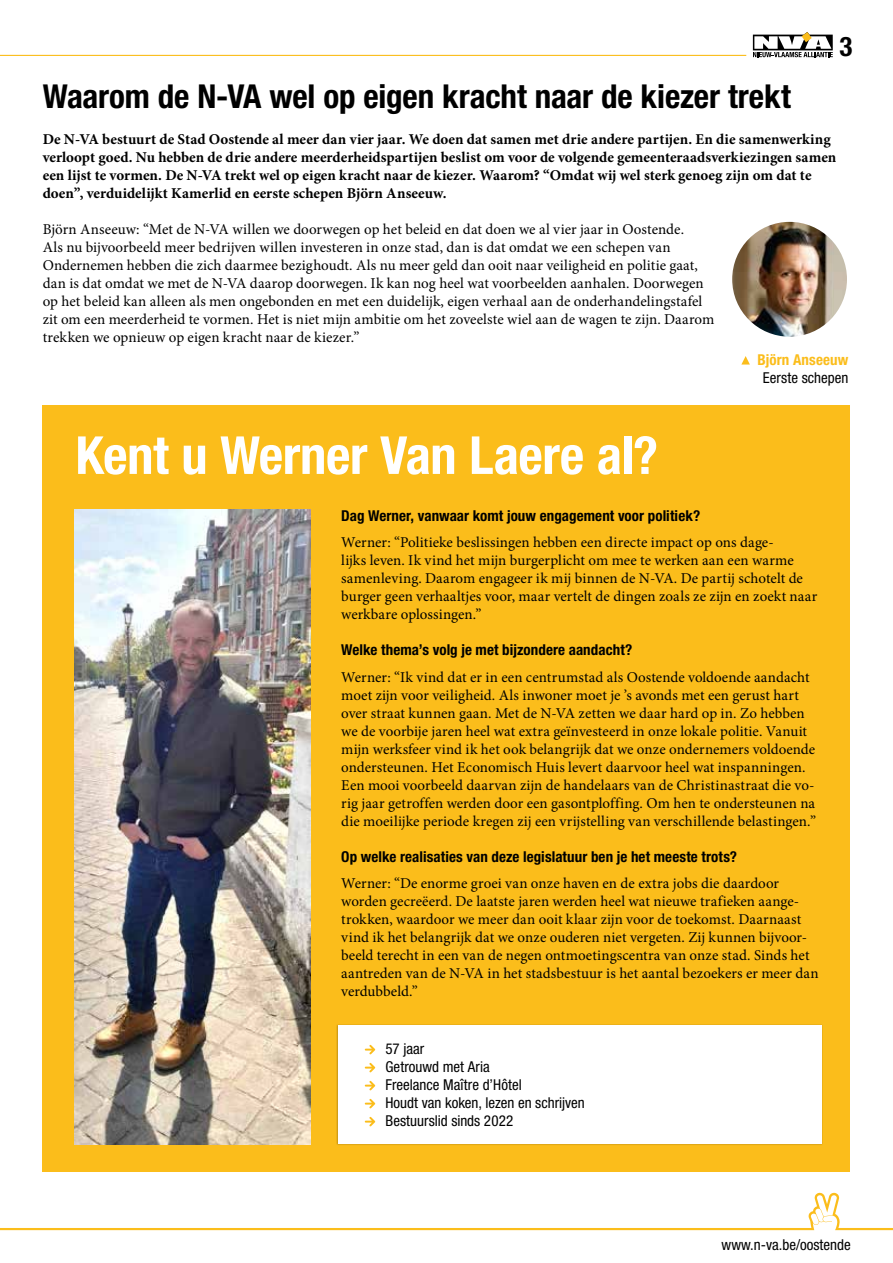
<style>
.page{position:relative;width:893px;height:1263px;background:#fff}
.page>*{position:absolute;margin:0;border:0;box-sizing:border-box;transform-origin:0 0}
.t1{font:700 condensed 52.5px "Helvetica Neue LT Std";letter-spacing:-.005em;color:#fff}
.t2{font:700 condensed 33px "Helvetica Neue LT Std";letter-spacing:-.005em;color:#000}
.t3{font:700 condensed 27px "Helvetica Neue LT Std";color:#000}
.t4{font:15px/18px "Minion Pro";color:#000}
.t5{font:700 15px/18px "Minion Pro";color:#000}
.t6{font:700 condensed 15px "Helvetica Neue LT Std";letter-spacing:.005em;color:#000}
.t7{font:condensed 15px/18px "Helvetica Neue LT Std";color:#000}
.t8{font:700 condensed 15px "Helvetica Neue LT Std";letter-spacing:.01em;color:#fbbd1b}
</style>
<div class="page">
<img style="left:732px;top:222px;width:115px;height:115px;border-radius:57px">
<div style="left:43px;top:405px;width:807px;height:766px;background:#fbbd1b"></div>
<div style="left:336px;top:1024px;width:487px;height:122px;background:#000;opacity:.25"></div>
<div style="left:338px;top:1025px;width:484px;height:119px;background:#fff"></div>
<svg style="left:365px;top:1045px;width:10px;height:9px"></svg>
<svg style="left:365px;top:1063px;width:10px;height:9px"></svg>
<svg style="left:365px;top:1081px;width:10px;height:9px"></svg>
<svg style="left:365px;top:1099px;width:10px;height:9px"></svg>
<svg style="left:365px;top:1117px;width:10px;height:9px"></svg>
<img style="left:75px;top:510px;width:235px;height:634px">
<svg style="left:741px;top:356px;width:9px;height:9px"></svg>
<hr style="left:0;top:55px;width:746px;height:1px;background:#fbbd1b">
<svg style="left:753px;top:32px;width:80px;height:25px"></svg>
<svg style="left:0;top:1192px;width:893px;height:38px"></svg>
<h3 class="t3" style="left:840px;top:30px;width:14px">3</h3>
<h2 class="t2" style="left:43px;top:76px;width:749px">Waarom de N-VA wel op eigen kracht naar de kiezer trekt</h2>
<p class="t5" style="left:43px;top:130px;width:795px">De N-VA bestuurt de Stad Oostende al meer dan vier jaar. We doen dat samen met drie andere partijen. En die samenwerking verloopt goed. Nu hebben de drie andere meerderheidspartijen beslist om voor de volgende gemeenteraadsverkiezingen samen een lijst te vormen. De N-VA trekt wel op eigen kracht naar de kiezer. Waarom? “Omdat wij wel sterk genoeg zijn om dat te doen”, verduidelijkt Kamerlid en eerste schepen Björn Anseeuw.</p>
<p class="t4" style="left:43px;top:220px;width:673px">Björn Anseeuw: “Met de N-VA willen we doorwegen op het beleid en dat doen we al vier jaar in Oostende.<br>Als nu bijvoorbeeld meer bedrijven willen investeren in onze stad, dan is dat omdat we een schepen van Ondernemen hebben die zich daarmee bezighoudt. Als nu meer geld dan ooit naar veiligheid en politie gaat, dan is dat omdat we met de N-VA daarop doorwegen. Ik kan nog heel wat voorbeelden aanhalen. Doorwegen op het beleid kan alleen als men ongebonden en met een duidelijk, eigen verhaal aan de onderhandelingstafel zit om een meerderheid te vormen. Het is niet mijn ambitie om het zoveelste wiel aan de wagen te zijn. Daarom trekken we opnieuw op eigen kracht naar de kiezer.”</p>
<h1 class="t1" style="left:75px;top:423px;width:584px">Kent u Werner Van Laere al?</h1>
<p class="t8" style="left:757px;top:351px;width:92px">Björn Anseeuw</p>
<p class="t7" style="left:763px;top:369px;width:87px">Eerste schepen</p>
<p class="t6" style="left:341px;top:506px;width:360px">Dag Werner, vanwaar komt jouw engagement voor politiek?</p>
<p class="t4" style="left:341px;top:533px;width:477px">Werner: “Politieke beslissingen hebben een directe impact op ons dage-<br>lijks leven. Ik vind het mijn burgerplicht om mee te werken aan een warme samenleving. Daarom engageer ik mij binnen de N-VA. De partij schotelt de burger geen verhaaltjes voor, maar vertelt de dingen zoals ze zijn en zoekt naar werkbare oplossingen.”</p>
<p class="t6" style="left:341px;top:641px;width:293px">Welke thema’s volg je met bijzondere aandacht?</p>
<p class="t4" style="left:341px;top:668px;width:476px">Werner: “Ik vind dat er in een centrumstad als Oostende voldoende aandacht moet zijn voor veiligheid. Als inwoner moet je ’s avonds met een gerust hart over straat kunnen gaan. Met de N-VA zetten we daar hard op in. Zo hebben we de voorbije jaren heel wat extra geïnvesteerd in onze lokale politie. Vanuit mijn werksfeer vind ik het ook belangrijk dat we onze ondernemers voldoende ondersteunen. Het Economisch Huis levert daarvoor heel wat inspanningen.<br>Een mooi voorbeeld daarvan zijn de handelaars van de Christinastraat die vo&shy;rig jaar getroffen werden door een gasontploffing. Om hen te ondersteunen na die moeilijke periode kregen zij een vrijstelling van verschillende belastingen.”</p>
<p class="t6" style="left:341px;top:847px;width:397px">Op welke realisaties van deze legislatuur ben je het meeste trots?</p>
<p class="t4" style="left:341px;top:874px;width:479px">Werner: “De enorme groei van onze haven en de extra jobs die daardoor worden gecreëerd. De laatste jaren werden heel wat nieuwe trafieken aange&shy;trokken, waardoor we meer dan ooit klaar zijn voor de toekomst. Daarnaast vind ik het belangrijk dat we onze ouderen niet vergeten. Zij kunnen bijvoor&shy;beeld terecht in een van de negen ontmoetingscentra van onze stad. Sinds het aantreden van de N-VA in het stadsbestuur is het aantal bezoekers er meer dan verdubbeld.”</p>
<p class="t7" style="left:385px;top:1040px;width:201px">57 jaar<br>Getrouwd met Aria<br>Freelance Maître d’Hôtel<br>Houdt van koken, lezen en schrijven<br>Bestuurslid sinds 2022</p>
<p class="t7" style="left:722px;top:1236px;width:131px">www.n-va.be/oostende</p>
</div>
